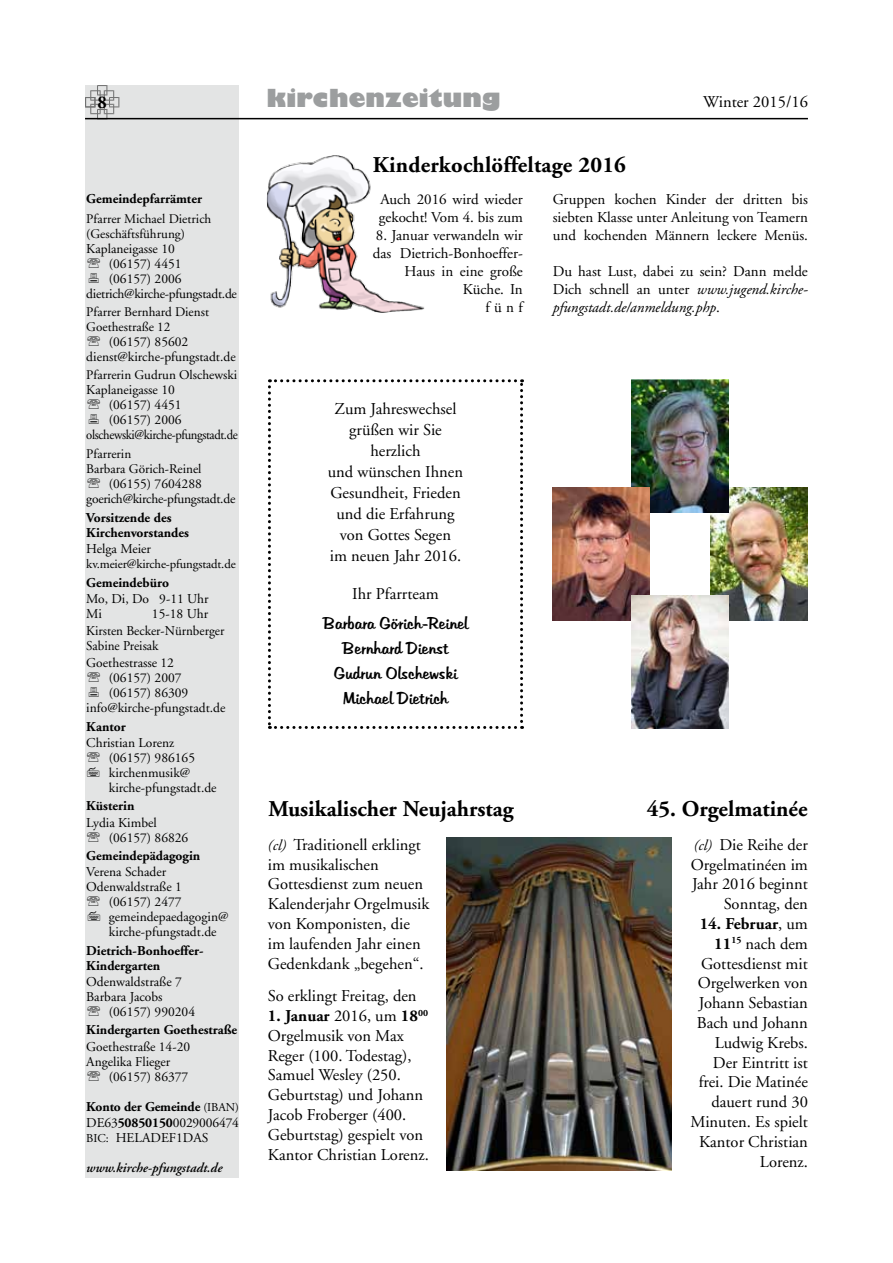
<style>
.page{position:relative;width:893px;height:1263px;background:#fff}
.page>*{position:absolute;margin:0;border:0;box-sizing:border-box;transform-origin:0 0}
.t1{font:800 27.3px "Chantilly UB";letter-spacing:.03em;color:#9c9e9f}
.t2{font:700 22.5px "Adobe Garamond";color:#000}
.t3{font:700 18px "Adobe Garamond";color:#000}
.t4{font:16.5px/19.8px "Adobe Garamond";color:#000}
.t5{font:16.5px/25.2px "Hudson";color:#000;text-align:center}
.t6{font:15px/18px "Adobe Garamond";color:#000;text-align:justify}
.t7{font:13.5px/15px "Adobe Garamond";color:#000}
.t8{font:700 13.5px/15px "Adobe Garamond";color:#000}
.t9{font:13.5px/15px "Adobe Garamond";letter-spacing:-.02em;color:#000}
.t10{font:13.5px "Adobe Garamond";letter-spacing:-.03em;color:#000;scale:.94 1}
.t11{font:italic 600 13.5px "Adobe Garamond";color:#000}
.t12{font:13.2px/15px "Adobe Garamond";color:#000}
.t13{font:12.75px "Adobe Garamond";letter-spacing:-.01em;color:#000}
.s1{font-weight:400;font-size:12px}
.s2{font-weight:400}
.s3{font-size:12px}
.s4{font-style:italic}
.s5{font-style:italic;font-size:15px}
.s6{font-weight:700}
</style>
<div class="page">
<div style="left:85px;top:85px;width:153px;height:1093px;background:#e3e4e4"></div>
<hr style="left:85px;top:118px;width:723px;height:1px;background:#000">
<svg style="left:85px;top:85px;width:34px;height:33px"></svg>
<svg style="left:268px;top:379px;width:255px;height:350px"></svg>
<img style="left:711px;top:488px;width:97px;height:133px">
<img style="left:632px;top:379px;width:97px;height:133px">
<img style="left:553px;top:488px;width:97px;height:133px">
<img style="left:267px;top:155px;width:157px;height:158px">
<img style="left:446px;top:838px;width:226px;height:333px">
<img style="left:632px;top:596px;width:97px;height:133px">
<p class="t3" style="left:98px;top:92px;width:11px">8</p>
<h1 class="t1" style="left:267px;top:82px;width:235px">kirchenzeitung</h1>
<p class="t4" style="left:703px;top:92px;width:106px">Winter 2015/16</p>
<p class="t8" style="left:86px;top:192px;width:117px">Gemeindepfarrämter</p>
<p class="t12" style="left:86px;top:211px;width:127px">Pfarrer Michael Dietrich (Geschäftsführung)</p>
<p class="t7" style="left:86px;top:241px;width:90px">Kaplaneigasse 10</p>
<p class="t7" style="left:109px;top:256px;width:74px">(06157) 4451</p>
<p class="t7" style="left:109px;top:271px;width:74px">(06157) 2006</p>
<p class="t9" style="left:86px;top:286px;width:152px">dietrich@kirche-pfungstadt.de</p>
<p class="t12" style="left:86px;top:305px;width:124px">Pfarrer Bernhard Dienst<br>Goethestraße 12</p>
<p class="t7" style="left:86px;top:335px;width:151px;text-indent:23px">(06157) 85602 dienst@kirche-pfungstadt.de</p>
<p class="t12" style="left:86px;top:368px;width:152px">Pfarrerin Gudrun Olschewski</p>
<p class="t7" style="left:86px;top:383px;width:90px">Kaplaneigasse 10</p>
<p class="t7" style="left:109px;top:398px;width:74px">(06157) 4451</p>
<p class="t7" style="left:109px;top:413px;width:74px">(06157) 2006</p>
<p class="t10" style="left:86px;top:428px;width:163px">olschewski@kirche-pfungstadt.de</p>
<p class="t12" style="left:86px;top:446px;width:117px">Pfarrerin<br>Barbara Görich-Reinel</p>
<p class="t9" style="left:86px;top:476px;width:151px;text-indent:23px">(06155) 7604288 goerich@kirche-pfungstadt.de</p>
<p class="t8" style="left:86px;top:511px;width:104px">Vorsitzende des<br>Kirchenvorstandes</p>
<p class="t7" style="left:86px;top:542px;width:66px">Helga Meier</p>
<p class="t13" style="left:86px;top:557px;width:151px">kv.meier@kirche-pfungstadt.de</p>
<p class="t8" style="left:86px;top:575px;width:84px">Gemeindebüro</p>
<p class="t7" style="left:86px;top:592px;width:124px">Mo, Di, Do 9-11 Uhr<br>Mi</p>
<p class="t7" style="left:86px;top:606px;width:140px;line-height:17.1px;text-indent:66px">15-18 Uhr<br>Kirsten Becker-Nürnberger</p>
<p class="t7" style="left:86px;top:638px;width:89px;line-height:17.1px">Sabine Preisak<br>Goethestrasse 12</p>
<p class="t7" style="left:109px;top:671px;width:74px">(06157) 2007</p>
<p class="t7" style="left:109px;top:686px;width:81px">(06157) 86309</p>
<p class="t7" style="left:86px;top:701px;width:141px">info@kirche-pfungstadt.de</p>
<p class="t8" style="left:86px;top:719px;width:41px">Kantor</p>
<p class="t7" style="left:109px;top:735px;width:109px;text-indent:-23px">Christian Lorenz (06157) 986165 kirchenmusik@ kirche-pfungstadt.de</p>
<p class="t8" style="left:86px;top:799px;width:50px">Küsterin</p>
<p class="t7" style="left:109px;top:815px;width:81px;text-indent:-23px">Lydia Kimbel (06157) 86826</p>
<p class="t8" style="left:86px;top:848px;width:115px">Gemeindepädagogin</p>
<p class="t7" style="left:86px;top:865px;width:81px">Verena Schader</p>
<p class="t7" style="left:86px;top:880px;width:97px">Odenwaldstraße 1</p>
<p class="t7" style="left:109px;top:895px;width:74px">(06157) 2477</p>
<p class="t7" style="left:109px;top:910px;width:121px">gemeindepaedagogin@</p>
<p class="t7" style="left:109px;top:925px;width:109px">kirche-pfungstadt.de</p>
<p class="t8" style="left:86px;top:943px;width:119px">Dietrich-Bonhoeffer-<br>Kindergarten</p>
<p class="t7" style="left:86px;top:975px;width:97px">Odenwaldstraße 7<br>Barbara Jacobs</p>
<p class="t7" style="left:109px;top:1005px;width:88px">(06157) 990204</p>
<p class="t8" style="left:86px;top:1023px;width:152px">Kindergarten Goethestraße</p>
<p class="t7" style="left:86px;top:1039px;width:105px">Goethestraße 14-20<br>Angelika Flieger</p>
<p class="t7" style="left:109px;top:1069px;width:81px">(06157) 86377</p>
<p class="t8" style="left:86px;top:1098px;width:154px;line-height:16.4px">Konto der Gemeinde <span class="s1">(IBAN)<br></span><span class="s2">DE63</span>50850150<span class="s2">0029006474</span></p>
<p class="t7" style="left:86px;top:1130px;width:124px"><span class="s3">BIC:</span> HELADEF1DAS</p>
<p class="t11" style="left:86px;top:1160px;width:138px">www.kirche-pfungstadt.de</p>
<h2 class="t2" style="left:373px;top:152px;width:255px">Kinderkochlöffeltage 2016</h2>
<p class="t6" style="left:379px;top:191px;width:146px">Auch 2016 wird wieder gekocht! Vom 4. bis zum</p>
<p class="t6" style="left:373px;top:227px;width:152px;text-align:right">8. Januar verwandeln wir das Dietrich-Bonhoeffer-<br>Haus in eine große<br>Küche. In<br>fünf</p>
<p class="t6" style="left:553px;top:191px;width:257px">Gruppen kochen Kinder der dritten bis siebten Klasse unter Anleitung von Teamern und kochenden Männern leckere Menüs.</p>
<p class="t6" style="left:553px;top:263px;width:257px">Du hast Lust, dabei zu sein? Dann melde Dich schnell an unter <span class="s4">www.jugend.kirche&shy;pfungstadt.de/anmeldung.php</span>.</p>
<p class="t4" style="left:328px;top:399px;width:137px;line-height:21px;text-align:center">Zum Jahreswechsel grüßen wir Sie herzlich<br>und wünschen Ihnen<br>Gesundheit, Frieden und die Erfahrung von Gottes Segen<br>im neuen Jahr 2016.</p>
<p class="t4" style="left:352px;top:584px;width:88px">Ihr Pfarrteam</p>
<p class="t5" style="left:323px;top:611px;width:146px">Barbara Görich-Reinel<br>Bernhard Dienst<br>Gudrun Olschewski<br>Michael Dietrich</p>
<h2 class="t2" style="left:268px;top:796px;width:247px">Musikalischer Neujahrstag</h2>
<p class="t4" style="left:268px;top:835px;width:163px"><span class="s5">(cl)</span> Traditionell erklingt im musikalischen<br>Gottesdienst zum neuen<br>Kalenderjahr Orgelmusik von Komponisten, die im laufenden Jahr einen<br>Gedenkdank „begehen“.</p>
<p class="t4" style="left:268px;top:986px;width:150px">So erklingt Freitag, den</p>
<p class="t4" style="left:268px;top:1006px;width:162px"><span class="s6">1. Januar</span> 2016, um <span class="s6">18</span><sup>00<br></sup>Orgelmusik von Max<br>Reger (100. Todestag),<br>Samuel Wesley (250.<br>Geburtstag) und Johann<br>Jacob Froberger (400.<br>Geburtstag) gespielt von<br>Kantor Christian Lorenz.</p>
<h2 class="t2" style="left:647px;top:796px;width:162px">45. Orgelmatinée</h2>
<p class="t4" style="left:691px;top:835px;width:119px;text-align:right"><span class="s5">(cl)</span> Die Reihe der<br>Orgelmatinéen im<br>Jahr 2016 beginnt<br>Sonntag, den</p>
<p class="t4" style="left:690px;top:914px;width:119px;text-align:right"><span class="s6">14. Februar</span>, um<br><span class="s6">11</span><sup>15</sup> nach dem<br>Gottesdienst mit<br>Orgelwerken von<br>Johann Sebastian<br>Bach und Johann<br>Ludwig Krebs.<br>Der Eintritt ist frei. Die Matinée dauert rund 30<br>Minuten. Es spielt<br>Kantor Christian<br>Lorenz.</p>
</div>
